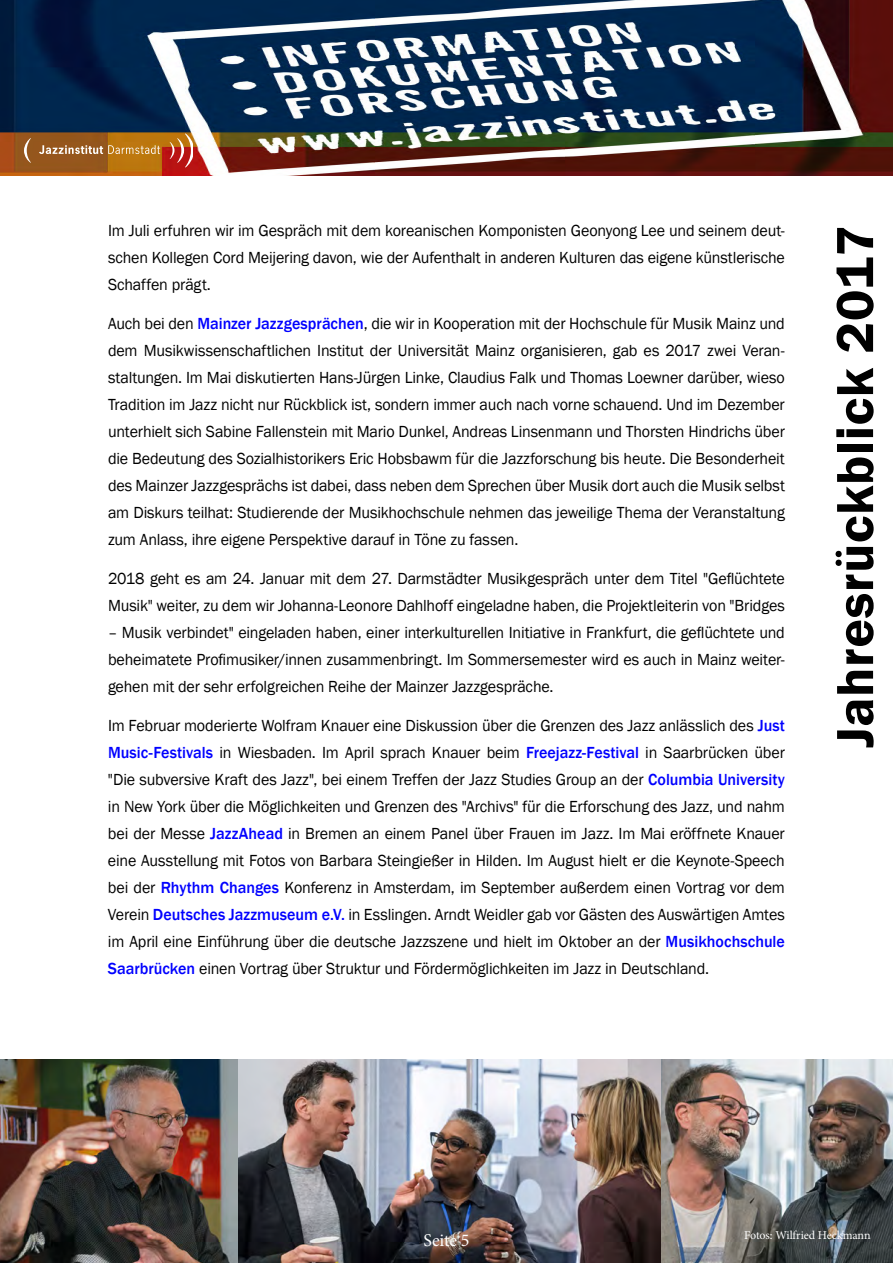
<style>
.page{position:relative;width:893px;height:1263px;background:#fff}
.page>*{position:absolute;margin:0;border:0;box-sizing:border-box;transform-origin:0 0}
.t1{font:600 54px "Franklin Gothic";letter-spacing:.01em;color:#000}
.t2{font:18px "Minion Pro";letter-spacing:-.01em;color:#fff}
.t3{font:16.5px/27px "Franklin Gothic";letter-spacing:-.01em;color:#000;text-align:justify}
.t4{font:12px "Minion Pro";letter-spacing:-.005em;color:#fff}
.s1{font-weight:500;color:#00f}
</style>
<div class="page">
<img style="left:0;top:0;width:893px;height:176px">
<svg style="left:39px;top:145px;width:121px;height:9px"></svg>
<svg style="left:24px;top:138px;width:7px;height:25px"></svg>
<svg style="left:170px;top:134px;width:23px;height:33px"></svg>
<img style="left:660px;top:1059px;width:233px;height:204px">
<img style="left:0;top:1059px;width:660px;height:204px">
<p class="t3" style="left:108px;top:217px;width:678px">Im Juli erfuhren wir im Gespräch mit dem koreanischen Komponisten Geonyong Lee und seinem deut&shy;schen Kollegen Cord Meijering davon, wie der Aufenthalt in anderen Kulturen das eigene künstlerische Schaffen prägt.</p>
<p class="t3" style="left:108px;top:310px;width:678px">Auch bei den <span class="s1">Mainzer Jazzgesprächen</span>, die wir in Kooperation mit der Hochschule für Musik Mainz und dem Musikwissenschaftlichen Institut der Universität Mainz organisieren, gab es 2017 zwei Veran&shy;staltungen. Im Mai diskutierten Hans-Jürgen Linke, Claudius Falk und Thomas Loewner darüber, wieso Tradition im Jazz nicht nur Rückblick ist, sondern immer auch nach vorne schauend. Und im Dezember unterhielt sich Sabine Fallenstein mit Mario Dunkel, Andreas Linsenmann und Thorsten Hindrichs über die Bedeutung des Sozialhistorikers Eric Hobsbawm für die Jazzforschung bis heute. Die Besonderheit des Mainzer Jazzgesprächs ist dabei, dass neben dem Sprechen über Musik dort auch die Musik selbst am Diskurs teilhat: Studierende der Musikhochschule nehmen das jeweilige Thema der Veranstaltung zum Anlass, ihre eigene Perspektive darauf in Töne zu fassen.</p>
<p class="t3" style="left:108px;top:565px;width:678px">2018 geht es am 24. Januar mit dem 27. Darmstädter Musikgespräch unter dem Titel "Geflüchtete<br>Musik" weiter, zu dem wir Johanna-Leonore Dahlhoff eingeladne haben, die Projektleiterin von "Bridges</p>
<p class="t3" style="left:108px;top:619px;width:678px">– Musik verbindet" eingeladen haben, einer interkulturellen Initiative in Frankfurt, die geflüchtete und beheimatete Profimusiker/innen zusammenbringt. Im Sommersemester wird es auch in Mainz weiter&shy;gehen mit der sehr erfolgreichen Reihe der Mainzer Jazzgespräche.</p>
<p class="t3" style="left:108px;top:712px;width:678px">Im Februar moderierte Wolfram Knauer eine Diskussion über die Grenzen des Jazz anlässlich des <span class="s1">Just Music-Festivals</span> in Wiesbaden. Im April sprach Knauer beim <span class="s1">Freejazz-Festival</span> in Saarbrücken über "Die subversive Kraft des Jazz", bei einem Treffen der Jazz Studies Group an der <span class="s1">Columbia University </span>in New York über die Möglichkeiten und Grenzen des "Archivs" für die Erforschung des Jazz, und nahm bei der Messe <span class="s1">JazzAhead</span> in Bremen an einem Panel über Frauen im Jazz. Im Mai eröffnete Knauer eine Ausstellung mit Fotos von Barbara Steingießer in Hilden. Im August hielt er die Keynote-Speech bei der <span class="s1">Rhythm Changes</span> Konferenz in Amsterdam, im September außerdem einen Vortrag vor dem Verein <span class="s1">Deutsches Jazzmuseum e.V.</span> in Esslingen. Arndt Weidler gab vor Gästen des Auswärtigen Amtes im April eine Einführung über die deutsche Jazzszene und hielt im Oktober an der <span class="s1">Musikhochschule Saarbrücken</span> einen Vortrag über Struktur und Fördermöglichkeiten im Jazz in Deutschland.</p>
<h1 class="t1" style="left:822px;top:748px;width:524px;rotate:-90deg">Jahresrückblick 2017</h1>
<p class="t2" style="left:423px;top:1228px;width:48px">Seite 5</p>
<p class="t4" style="left:744px;top:1227px;width:128px">Fotos: Wilfried Heckmann</p>
</div>
